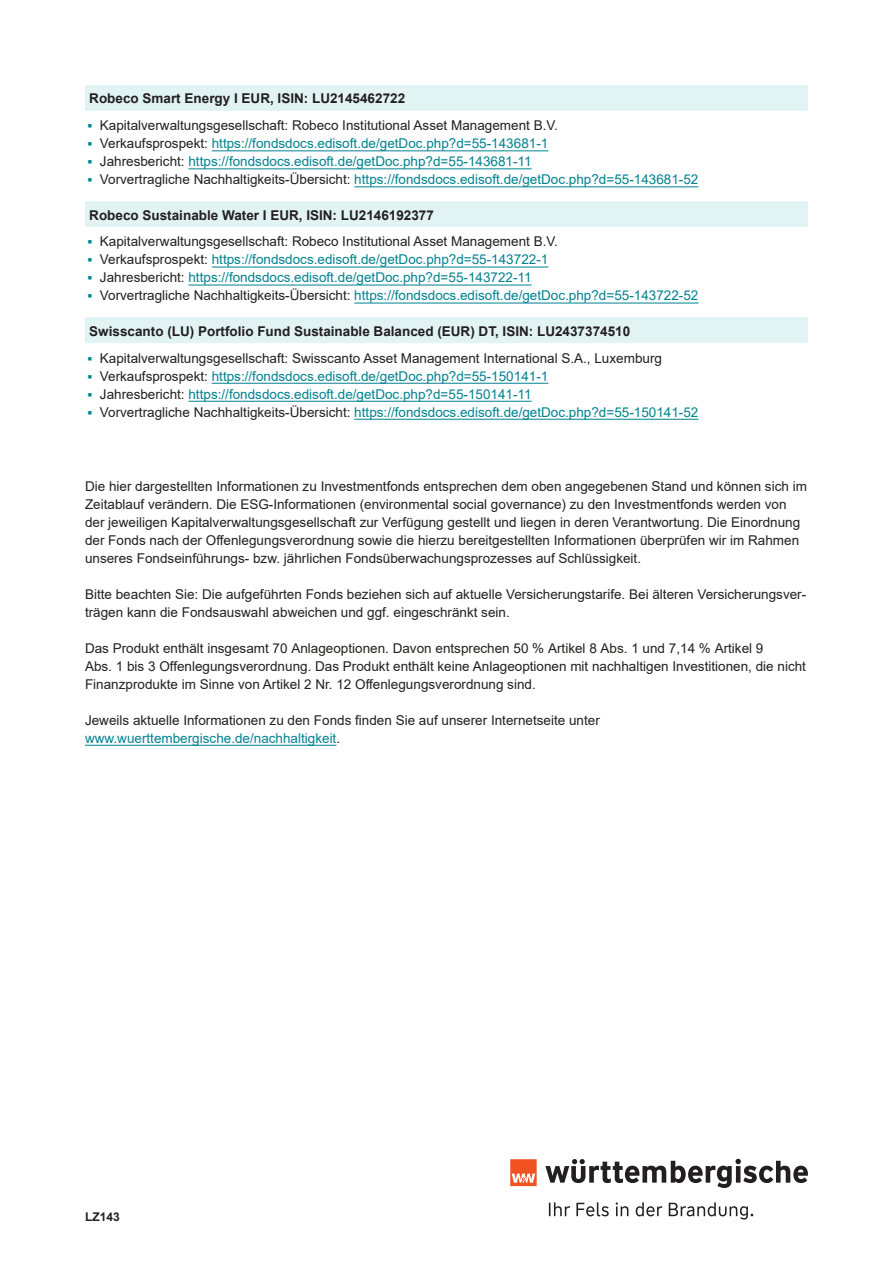
<style>
.page{position:relative;width:893px;height:1263px;background:#fff}
.page>*{position:absolute;margin:0;border:0;box-sizing:border-box;transform-origin:0 0}
.t1{font:13.5px/18px "Arial";color:#231f20}
.t2{font:13.5px "Arial";color:#00828f}
.t3{font:700 13.5px "Arial";color:#231f20}
.t4{font:700 12px "Arial";color:#231f20}
.s1{font-family:"WW Type";font-weight:700;color:#00828f}
.s2{font-family:"WW Type";font-weight:700}
.s3{color:#231f20}
.s4{color:#21211f}
.s5{color:#00828f}
</style>
<div class="page">
<svg style="left:549px;top:1202px;width:204px;height:17px"></svg>
<svg style="left:545px;top:1159px;width:263px;height:29px"></svg>
<svg style="left:510px;top:1159px;width:27px;height:27px"></svg>
<hr style="left:85px;top:745px;width:251px;height:1px;background:#00828f">
<svg style="left:85px;top:85px;width:723px;height:259px"></svg>
<hr style="left:85px;top:111px;width:281px;height:2px;background:#fff">
<hr style="left:366px;top:111px;width:216px;height:2px;background:#fff">
<hr style="left:583px;top:111px;width:225px;height:2px;background:#fff">
<hr style="left:85px;top:227px;width:281px;height:2px;background:#fff">
<hr style="left:366px;top:227px;width:216px;height:2px;background:#fff">
<hr style="left:583px;top:227px;width:225px;height:2px;background:#fff">
<hr style="left:85px;top:343px;width:281px;height:2px;background:#fff">
<hr style="left:366px;top:343px;width:216px;height:2px;background:#fff">
<hr style="left:583px;top:343px;width:225px;height:2px;background:#fff">
<hr style="left:212px;top:150px;width:336px;height:1px;background:#00828f">
<hr style="left:188px;top:168px;width:344px;height:1px;background:#00828f">
<hr style="left:354px;top:186px;width:344px;height:1px;background:#00828f">
<hr style="left:212px;top:267px;width:336px;height:1px;background:#00828f">
<hr style="left:188px;top:285px;width:344px;height:1px;background:#00828f">
<hr style="left:354px;top:303px;width:344px;height:1px;background:#00828f">
<hr style="left:212px;top:383px;width:336px;height:1px;background:#00828f">
<hr style="left:188px;top:401px;width:344px;height:1px;background:#00828f">
<hr style="left:354px;top:419px;width:344px;height:1px;background:#00828f">
<p class="t3" style="left:89px;top:89px;width:317px">Robeco Smart Energy I EUR, ISIN: LU2145462722</p>
<p class="t1" style="left:87px;top:116px;width:472px"><span class="s1">•</span> Kapitalverwaltungsgesellschaft: Robeco Institutional Asset Management B.V.</p>
<p class="t2" style="left:87px;top:134px;width:463px"><span class="s2">•</span> <span class="s3">Verkaufsprospekt:</span> https://fondsdocs.edisoft.de/getDoc.php?d=55-143681-1</p>
<p class="t2" style="left:87px;top:152px;width:446px"><span class="s2">•</span> <span class="s3">Jahresbericht:</span> https://fondsdocs.edisoft.de/getDoc.php?d=55-143681-11</p>
<p class="t2" style="left:87px;top:170px;width:613px"><span class="s2">•</span> <span class="s3">Vorvertragliche Nachhaltigkeits-Übersicht:</span> https://fondsdocs.edisoft.de/getDoc.php?d=55-143681-52</p>
<p class="t3" style="left:89px;top:205px;width:346px">Robeco Sustainable Water I EUR, ISIN: LU2146192377</p>
<p class="t1" style="left:87px;top:233px;width:472px"><span class="s1">•</span> Kapitalverwaltungsgesellschaft: Robeco Institutional Asset Management B.V.</p>
<p class="t2" style="left:87px;top:250px;width:463px"><span class="s2">•</span> <span class="s3">Verkaufsprospekt:</span> https://fondsdocs.edisoft.de/getDoc.php?d=55-143722-1</p>
<p class="t2" style="left:87px;top:268px;width:446px"><span class="s2">•</span> <span class="s3">Jahresbericht:</span> https://fondsdocs.edisoft.de/getDoc.php?d=55-143722-11</p>
<p class="t2" style="left:87px;top:286px;width:613px"><span class="s2">•</span> <span class="s3">Vorvertragliche Nachhaltigkeits-Übersicht:</span> https://fondsdocs.edisoft.de/getDoc.php?d=55-143722-52</p>
<p class="t3" style="left:89px;top:321px;width:542px">Swisscanto (LU) Portfolio Fund Sustainable Balanced (EUR) DT, ISIN: LU2437374510</p>
<p class="t1" style="left:87px;top:349px;width:576px"><span class="s1">•</span> Kapitalverwaltungsgesellschaft: Swisscanto Asset Management International S.A., Luxemburg</p>
<p class="t2" style="left:87px;top:367px;width:463px"><span class="s2">•</span> <span class="s3">Verkaufsprospekt:</span> https://fondsdocs.edisoft.de/getDoc.php?d=55-150141-1</p>
<p class="t2" style="left:87px;top:385px;width:446px"><span class="s2">•</span> <span class="s3">Jahresbericht:</span> https://fondsdocs.edisoft.de/getDoc.php?d=55-150141-11</p>
<p class="t2" style="left:87px;top:403px;width:613px"><span class="s2">•</span> <span class="s3">Vorvertragliche Nachhaltigkeits-Übersicht:</span> https://fondsdocs.edisoft.de/getDoc.php?d=55-150141-52</p>
<p class="t1" style="left:85px;top:477px;width:723px">Die hier dargestellten Informationen zu Investmentfonds entsprechen dem oben angegebenen Stand und können sich im Zeitablauf verändern. Die ESG-Informationen (environmental social governance) zu den Investmentfonds werden von der jeweiligen Kapitalverwaltungsgesellschaft zur Verfügung gestellt und liegen in deren Verantwortung. Die Einordnung der Fonds nach der Offenlegungsverordnung sowie die hierzu bereitgestellten Informationen überprüfen wir im Rahmen unseres Fondseinführungs- bzw. jährlichen Fondsüberwachungsprozesses auf Schlüssigkeit.</p>
<p class="t1" style="left:85px;top:585px;width:723px">Bitte beachten Sie: Die aufgeführten Fonds beziehen sich auf aktuelle Versicherungstarife. Bei älteren Versicherungsver&shy;trägen kann die Fondsauswahl abweichen und ggf. eingeschränkt sein.</p>
<p class="t1" style="left:85px;top:639px;width:722px">Das Produkt enthält insgesamt <span class="s4">70 Anlageoptionen. Davon entsprechen 50 % Artikel 8 Abs. 1 und 7,14 %</span> Artikel 9<br>Abs. 1 bis 3 Offenlegungsverordnung. Das Produkt enthält keine Anlageoptionen mit nachhaltigen Investitionen, die nicht<br>Finanzprodukte im Sinne von Artikel 2 Nr. 12 Offenlegungsverordnung sind.</p>
<p class="t1" style="left:85px;top:711px;width:516px">Jeweils aktuelle Informationen zu den Fonds finden Sie auf unserer Internetseite unter <span class="s5">www.wuerttembergische.de/nachhaltigkeit</span>.</p>
<p class="t4" style="left:85px;top:1208px;width:36px">LZ143</p>
</div>
